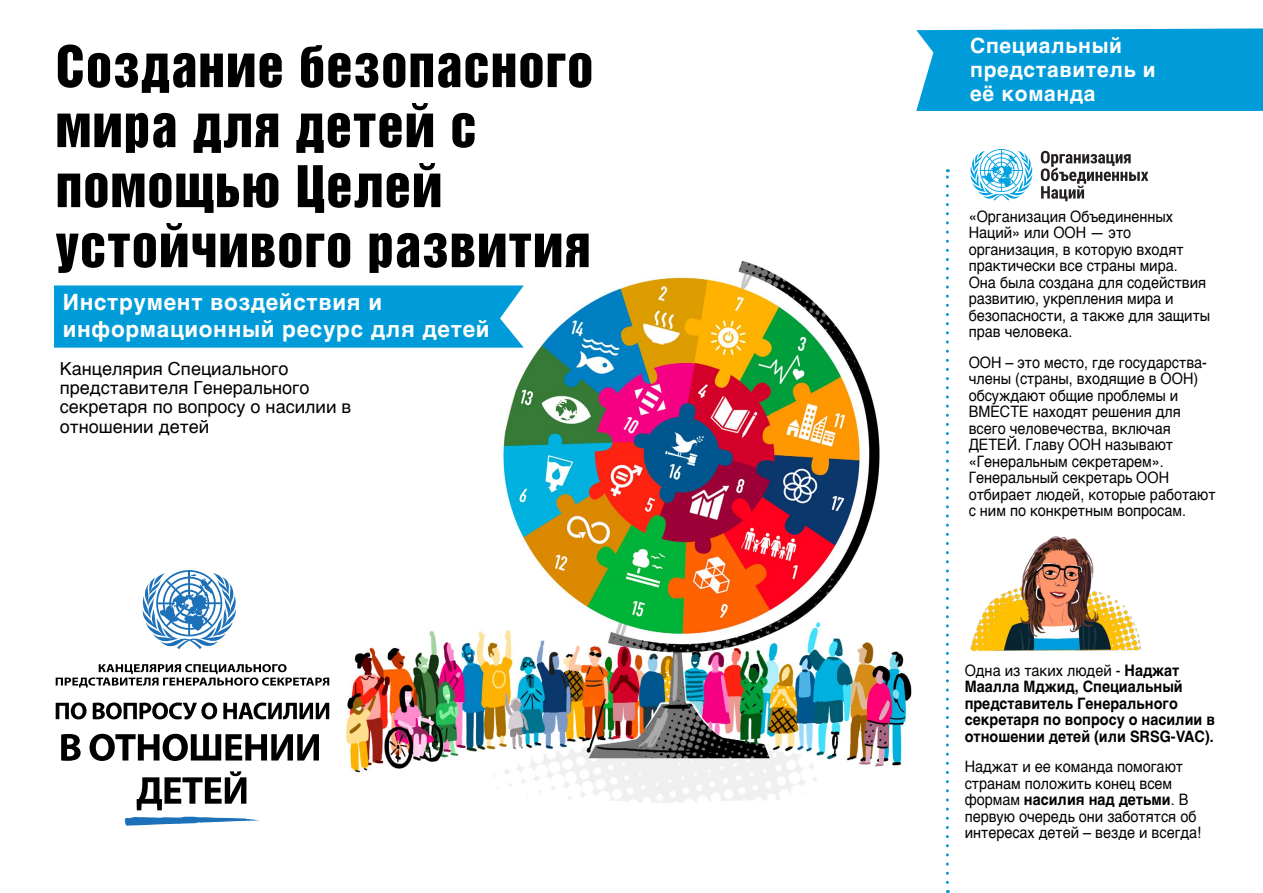
<style>
.page{position:relative;width:1263px;height:893px;background:#fff}
.page>*{position:absolute;margin:0;border:0;box-sizing:border-box;transform-origin:0 0}
.t1{font:52.5px/60px "Helvetica Inserat LT Std";letter-spacing:.02em;color:#000}
.t2{font:700 22.5px/27px "Helvetica";letter-spacing:.03em;color:#fff}
.t3{font:700 21px/24px "Helvetica";letter-spacing:.03em;color:#fff}
.t4{font:18px/19.5px "Helvetica";color:#000}
.t5{font:15.75px/16.5px "Helvetica";color:#000;scale:.92 1}
.t6{font:700 15.75px/16.5px "Helvetica";color:#000;scale:.92 1}
.s1{font-weight:400}
.s2{font-weight:700}
</style>
<div class="page">
<img style="left:310px;top:261px;width:602px;height:542px">
<div style="left:916px;top:28px;width:347px;height:83px;background:#009bd9"></div>
<img style="left:970px;top:536px;width:171px;height:115px">
<svg style="left:946px;top:169px;width:3px;height:713px"></svg>
<div style="left:54px;top:285px;width:470px;height:63px;background:#009bd9"></div>
<svg style="left:970px;top:149px;width:63px;height:52px"></svg>
<svg style="left:1041px;top:150px;width:107px;height:51px"></svg>
<svg style="left:142px;top:570px;width:94px;height:79px"></svg>
<svg style="left:125px;top:817px;width:135px;height:9px"></svg>
<svg style="left:56px;top:664px;width:273px;height:23px"></svg>
<svg style="left:56px;top:702px;width:31px;height:17px"></svg>
<svg style="left:93px;top:702px;width:124px;height:17px"></svg>
<svg style="left:223px;top:702px;width:106px;height:17px"></svg>
<svg style="left:61px;top:734px;width:20px;height:27px"></svg>
<svg style="left:90px;top:734px;width:229px;height:27px"></svg>
<svg style="left:137px;top:771px;width:109px;height:39px"></svg>
<h1 class="t1" style="left:56px;top:38px;width:539px">Создание безопасного мира для детей с помощью Целей устойчивого развития</h1>
<h2 class="t2" style="left:63px;top:291px;width:428px">Инструмент воздействия и информационный ресурс для детей</h2>
<p class="t4" style="left:60px;top:359px;width:293px">Канцелярия Специального представителя Генерального секретаря по вопросу о насилии в отношении детей</p>
<h3 class="t3" style="left:970px;top:36px;width:187px">Специальный представитель и её команда</h3>
<p class="t5" style="left:969px;top:208px;width:264px">«Организация Объединенных<br>Наций» или ООН — это организация, в которую входят практически все страны мира.<br>Она была создана для содействия развитию, укрепления мира и безопасности, а также для защиты прав человека.</p>
<p class="t5" style="left:969px;top:354px;width:270px">ООН – это место, где государства&shy;члены (страны, входящие в ООН) обсуждают общие проблемы и<br>ВМЕСТЕ находят решения для всего человечества, включая<br>ДЕТЕЙ. Главу ООН называют «Генеральным секретарем».<br>Генеральный секретарь ООН отбирает людей, которые работают с ним по конкретным вопросам.</p>
<p class="t6" style="left:965px;top:663px;width:273px"><span class="s1">Одна из таких людей -</span> Наджат<br>Маалла Мджид, Специальный представитель Генерального секретаря по вопросу о насилии в отношении детей (или SRSG-VAC).</p>
<p class="t5" style="left:965px;top:759px;width:259px">Наджат и ее команда помогают странам положить конец всем формам <span class="s2">насилия над детьми</span>. В первую очередь они заботятся об интересах детей – везде и всегда!</p>
</div>
